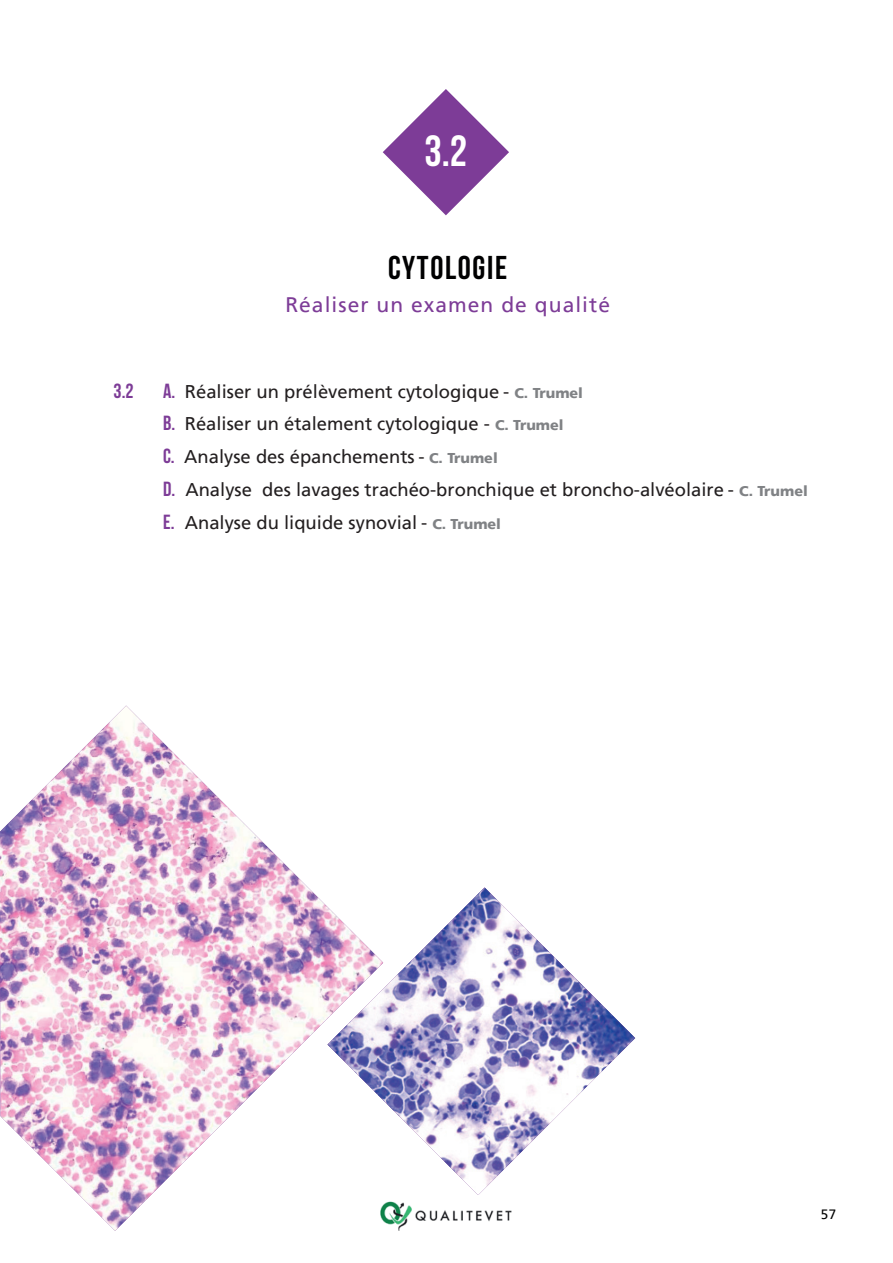
<style>
.page{position:relative;width:893px;height:1263px;background:#fff}
.page>*{position:absolute;margin:0;border:0;box-sizing:border-box;transform-origin:0 0}
.t1{font:43.65px "Bebas Neue";color:#fff}
.t2{font:33px "Bebas Neue";letter-spacing:.05em;color:#000001}
.t3{font:21px "Frutiger LT";letter-spacing:.05em;color:#7d3c97}
.t4{font:20.4px "Bebas Neue";color:#7d3c97}
.t5{font:18.45px/32.7px "Frutiger LT";color:#231f20}
.t6{font:13.5px "Frutiger LT";color:#000}
.s1{font-family:"Bebas Neue";font-size:20.4px;color:#7d3c97}
.s2{font-weight:900;font-size:14.25px;color:#808285}
</style>
<div class="page">
<img style="left:0;top:705px;width:327px;height:526px">
<img style="left:327px;top:887px;width:308px;height:308px">
<svg style="left:383px;top:89px;width:126px;height:126px"></svg>
<img style="left:380px;top:1201px;width:132px;height:30px">
<h1 class="t1" style="left:425px;top:127px;width:44px">3.2</h1>
<p class="t4" style="left:114px;top:379px;width:22px">3.2</p>
<h2 class="t2" style="left:388px;top:249px;width:120px">CYTOLOGIE</h2>
<p class="t3" style="left:285px;top:292px;width:326px">Réaliser un examen de qualité</p>
<p class="t5" style="left:163px;top:375px;width:646px"><span class="s1">A.</span> Réaliser un prélèvement cytologique - <span class="s2">C. Trumel<br></span><span class="s1">B.</span> Réaliser un étalement cytologique - <span class="s2">C. Trumel<br></span><span class="s1">C.</span> Analyse des épanchements - <span class="s2">C. Trumel<br></span><span class="s1">D.</span> Analyse des lavages trachéo-bronchique et broncho-alvéolaire - <span class="s2">C. Trumel </span><span class="s1">E.</span> Analyse du liquide synovial - <span class="s2">C. Trumel</span></p>
<p class="t6" style="left:821px;top:1206px;width:17px">57</p>
</div>
